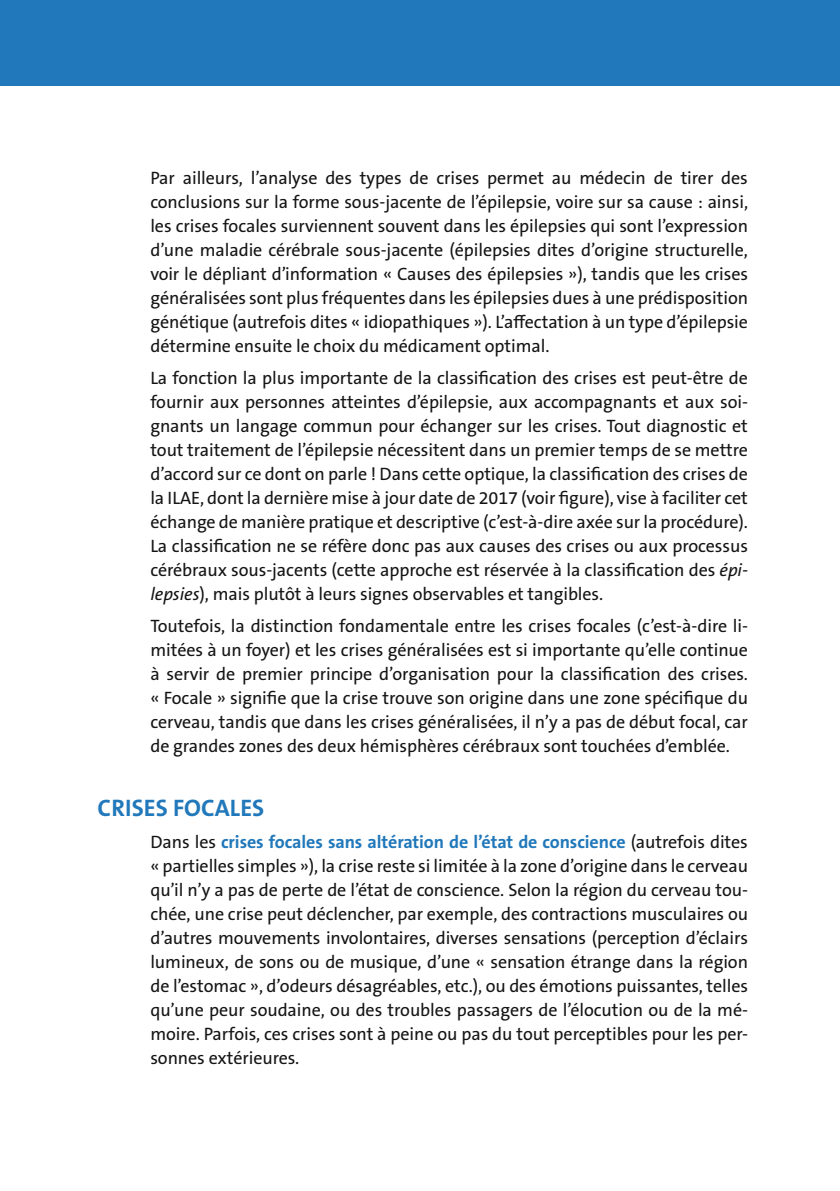
<style>
.page{position:relative;width:840px;height:1191px;background:#fff}
.page>*{position:absolute;margin:0;border:0;box-sizing:border-box;transform-origin:0 0}
.t1{font:700 24px "The Sans B W7";letter-spacing:.005em;color:#2178ba}
.t2{font:18px/24px "The Sans B W5 Plain";letter-spacing:-.005em;color:#131413;text-align:justify}
.t3{font:700 18px "The Sans B W7";letter-spacing:-.005em;color:#2178ba}
.s1{font-style:italic}
.s2{font-family:"The Sans B W5 Plain";font-weight:400;color:#131413}
</style>
<div class="page">
<div style="left:0;top:0;width:839px;height:85px;background:#2178ba"></div>
<p class="t2" style="left:150px;top:166px;width:599px">Par ailleurs, l’analyse des types de crises permet au médecin de tirer des conclusions sur la forme sous-jacente de l’épilepsie, voire sur sa cause : ainsi, les crises focales surviennent souvent dans les épilepsies qui sont l’expression d’une maladie cérébrale sous-jacente (épilepsies dites d’origine structurelle, voir le dépliant d’information « Causes des épilepsies »), tandis que les crises généralisées sont plus fréquentes dans les épilepsies dues à une prédisposition génétique (autrefois dites « idiopathiques »). L’affectation à un type d’épilepsie détermine ensuite le choix du médicament optimal.</p>
<p class="t2" style="left:150px;top:366px;width:599px">La fonction la plus importante de la classification des crises est peut-être de fournir aux personnes atteintes d’épilepsie, aux accompagnants et aux soi&shy;gnants un langage commun pour échanger sur les crises. Tout diagnostic et tout traitement de l’épilepsie nécessitent dans un premier temps de se mettre d’accord sur ce dont on parle ! Dans cette optique, la classification des crises de la ILAE, dont la dernière mise à jour date de 2017 (voir figure), vise à faciliter cet échange de manière pratique et descriptive (c’est-à-dire axée sur la procédure).<br>La classification ne se réfère donc pas aux causes des crises ou aux processus cérébraux sous-jacents (cette approche est réservée à la classification des <span class="s1">épi&shy;lepsies</span>), mais plutôt à leurs signes observables et tangibles.</p>
<p class="t2" style="left:150px;top:614px;width:599px">Toutefois, la distinction fondamentale entre les crises focales (c’est-à-dire li&shy;mitées à un foyer) et les crises généralisées est si importante qu’elle continue à servir de premier principe d’organisation pour la classification des crises. « Focale » signifie que la crise trouve son origine dans une zone spécifique du cerveau, tandis que dans les crises généralisées, il n’y a pas de début focal, car de grandes zones des deux hémisphères cérébraux sont touchées d’emblée.</p>
<h1 class="t1" style="left:98px;top:792px;width:168px">CRISES FOCALES</h1>
<p class="t3" style="left:150px;top:830px;width:598px"><span class="s2">Dans les</span> crises focales sans altération de l’état de conscience <span class="s2">(autrefois dites</span></p>
<p class="t2" style="left:150px;top:854px;width:599px">« partielles simples »), la crise reste si limitée à la zone d’origine dans le cerveau qu’il n’y a pas de perte de l’état de conscience. Selon la région du cerveau tou&shy;chée, une crise peut déclencher, par exemple, des contractions musculaires ou d’autres mouvements involontaires, diverses sensations (perception d’éclairs lumineux, de sons ou de musique, d’une « sensation étrange dans la région de l’estomac », d’odeurs désagréables, etc.), ou des émotions puissantes, telles qu’une peur soudaine, ou des troubles passagers de l’élocution ou de la mé&shy;moire. Parfois, ces crises sont à peine ou pas du tout perceptibles pour les per&shy;sonnes extérieures.</p>
</div>
